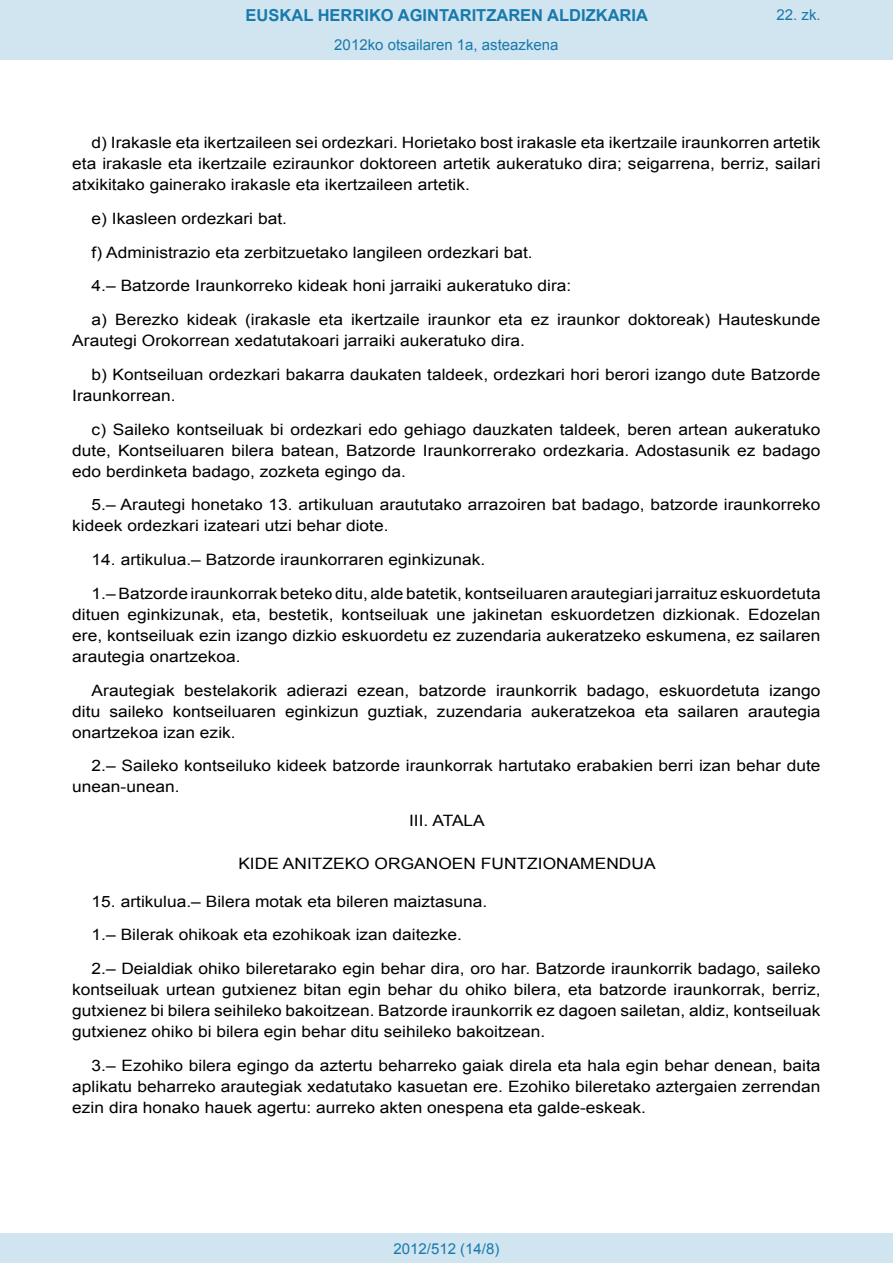
<style>
.page{position:relative;width:893px;height:1263px;background:#fff}
.page>*{position:absolute;margin:0;border:0;box-sizing:border-box;transform-origin:0 0}
.t1{font:700 16.5px "Arial";color:#1879ad}
.BOPVDetalle{font:15.6px/21px "Arial";color:#000;text-align:justify;scale:1.11 1}
.BOPVClave{font:15.6px "Arial";color:#000;scale:1.11 1}
.BOPVClaveSin{font:15.6px "Arial";color:#000;scale:1.11 1}
.Paginacion_Centro{font:15px "Arial";color:#1879ad}
</style>
<div class="page">
<div style="left:0;top:0;width:893px;height:60px;background:#d0e5f0"></div>
<div style="left:0;top:1233px;width:893px;height:30px;background:#d0e5f0"></div>
<p class="t1" style="left:246px;top:4px;width:404px">EUSKAL HERRIKO AGINTARITZAREN ALDIZKARIA</p>
<p class="Paginacion_Centro" style="left:334px;top:35px;width:226px">2012ko otsailaren 1a, asteazkena</p>
<p class="Paginacion_Centro" style="left:776px;top:5px;width:46px">22. zk.</p>
<p class="BOPVDetalle" style="left:72px;top:132px;width:676px;text-indent:19px">d) Irakasle eta ikertzaileen sei ordezkari. Horietako bost irakasle eta ikertzaile iraunkorren artetik eta irakasle eta ikertzaile eziraunkor doktoreen artetik aukeratuko dira; seigarrena, berriz, sailari atxikitako gainerako irakasle eta ikertzaileen artetik.</p>
<p class="BOPVDetalle" style="left:92px;top:208px;width:178px">e) Ikasleen ordezkari bat.</p>
<p class="BOPVDetalle" style="left:92px;top:242px;width:399px">f) Administrazio eta zerbitzuetako langileen ordezkari bat.</p>
<p class="BOPVDetalle" style="left:92px;top:276px;width:434px">4.– Batzorde Iraunkorreko kideak honi jarraiki aukeratuko dira:</p>
<p class="BOPVDetalle" style="left:72px;top:309px;width:676px;text-indent:19px">a) Berezko kideak (irakasle eta ikertzaile iraunkor eta ez iraunkor doktoreak) Hauteskunde<br>Arautegi Orokorrean xedatutakoari jarraiki aukeratuko dira.</p>
<p class="BOPVDetalle" style="left:72px;top:364px;width:676px;text-indent:19px">b) Kontseiluan ordezkari bakarra daukaten taldeek, ordezkari hori berori izango dute Batzorde<br>Iraunkorrean.</p>
<p class="BOPVDetalle" style="left:72px;top:419px;width:676px;text-indent:19px">c) Saileko kontseiluak bi ordezkari edo gehiago dauzkaten taldeek, beren artean aukeratuko dute, Kontseiluaren bilera batean, Batzorde Iraunkorrerako ordezkaria. Adostasunik ez badago edo berdinketa badago, zozketa egingo da.</p>
<p class="BOPVDetalle" style="left:72px;top:495px;width:676px;text-indent:19px">5.– Arautegi honetako 13. artikuluan araututako arrazoiren bat badago, batzorde iraunkorreko kideek ordezkari izateari utzi behar diote.</p>
<p class="BOPVDetalle" style="left:92px;top:549px;width:356px">14. artikulua.– Batzorde iraunkorraren eginkizunak.</p>
<p class="BOPVDetalle" style="left:72px;top:583px;width:676px;text-indent:19px">1.– Batzorde iraunkorrak beteko ditu, alde batetik, kontseiluaren arautegiari jarraituz eskuordetuta dituen eginkizunak, eta, bestetik, kontseiluak une jakinetan eskuordetzen dizkionak. Edozelan ere, kontseiluak ezin izango dizkio eskuordetu ez zuzendaria aukeratzeko eskumena, ez sailaren arautegia onartzekoa.</p>
<p class="BOPVDetalle" style="left:72px;top:680px;width:676px;text-indent:19px">Arautegiak bestelakorik adierazi ezean, batzorde iraunkorrik badago, eskuordetuta izango ditu saileko kontseiluaren eginkizun guztiak, zuzendaria aukeratzekoa eta sailaren arautegia onartzekoa izan ezik.</p>
<p class="BOPVDetalle" style="left:72px;top:756px;width:675px;text-indent:19px">2.– Saileko kontseiluko kideek batzorde iraunkorrak hartutako erabakien berri izan behar dute unean-unean.</p>
<p class="BOPVClaveSin" style="left:409px;top:810px;width:70px">III. ATALA</p>
<p class="BOPVClave" style="left:238px;top:853px;width:377px">KIDE ANITZEKO ORGANOEN FUNTZIONAMENDUA</p>
<p class="BOPVDetalle" style="left:92px;top:891px;width:358px">15. artikulua.– Bilera motak eta bileren maiztasuna.</p>
<p class="BOPVDetalle" style="left:92px;top:924px;width:335px">1.– Bilerak ohikoak eta ezohikoak izan daitezke.</p>
<p class="BOPVDetalle" style="left:72px;top:958px;width:676px;text-indent:19px">2.– Deialdiak ohiko bileretarako egin behar dira, oro har. Batzorde iraunkorrik badago, saileko kontseiluak urtean gutxienez bitan egin behar du ohiko bilera, eta batzorde iraunkorrak, berriz, gutxienez bi bilera seihileko bakoitzean. Batzorde iraunkorrik ez dagoen sailetan, aldiz, kontseiluak gutxienez ohiko bi bilera egin behar ditu seihileko bakoitzean.</p>
<p class="BOPVDetalle" style="left:72px;top:1055px;width:676px;text-indent:19px">3.– Ezohiko bilera egingo da aztertu beharreko gaiak direla eta hala egin behar denean, baita aplikatu beharreko arautegiak xedatutako kasuetan ere. Ezohiko bileretako aztergaien zerrendan ezin dira honako hauek agertu: aurreko akten onespena eta galde-eskeak.</p>
<p class="Paginacion_Centro" style="left:393px;top:1238px;width:107px">2012/512 (14/8)</p>
</div>
